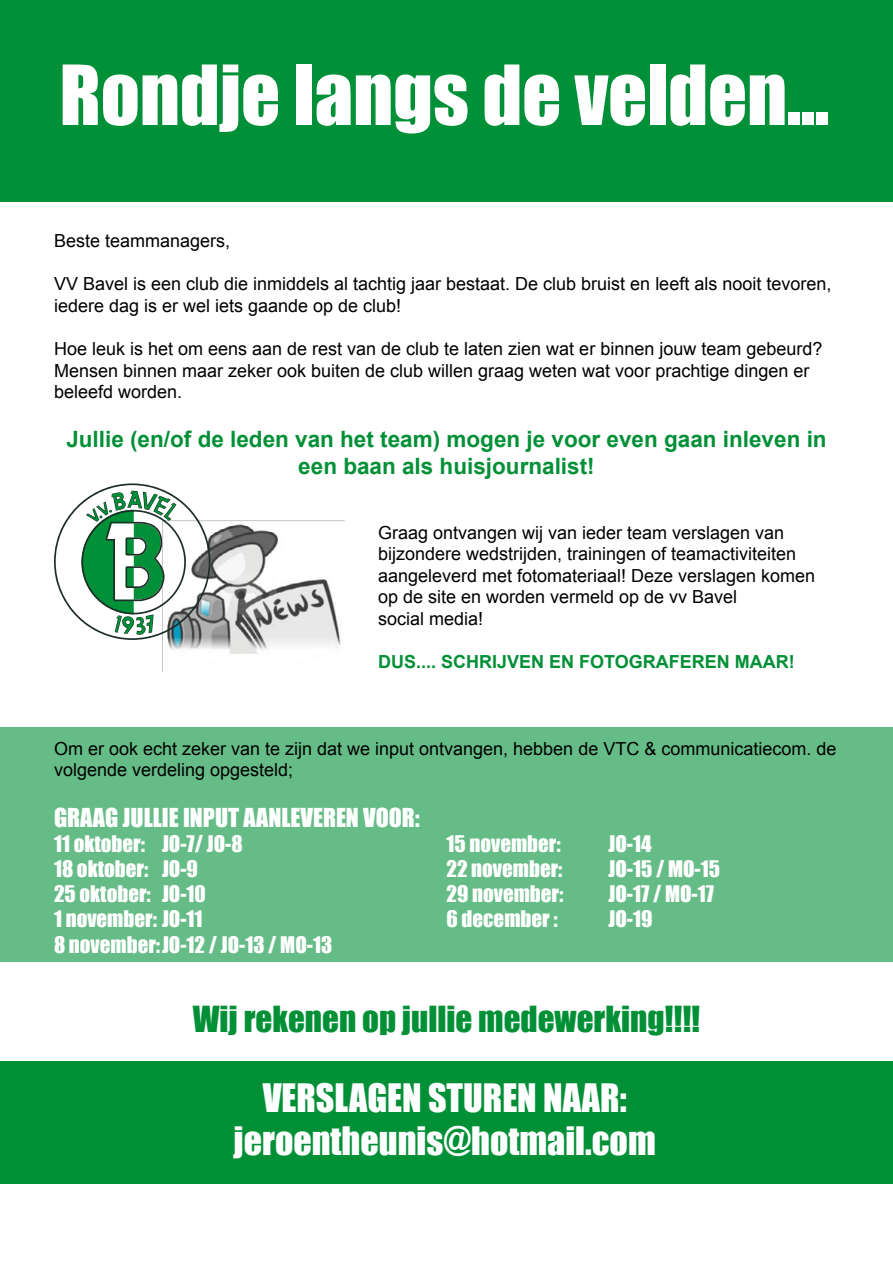
<style>
.page{position:relative;width:893px;height:1263px;background:#fff}
.page>*{position:absolute;margin:0;border:0;box-sizing:border-box;transform-origin:0 0}
.t1{font:76.5px "Impact";color:#fff}
.t2{font:36px/43.2px "Impact";color:#fff;text-align:center}
.t3{font:33px "Impact";color:#029037}
.t4{font:24px "Impact";color:#fff}
.t5{font:700 22.5px/27px "Arial";color:#029037;text-align:center}
.t6{font:21px/25.2px "Impact";color:#fff}
.t7{font:18px/21.6px "Arial";color:#000}
.t8{font:700 18px "Arial";color:#029037}
</style>
<div class="page">
<div style="left:0;top:0;width:893px;height:202px;background:#009037"></div>
<div style="left:0;top:727px;width:893px;height:235px;background:#66bc87"></div>
<img style="left:162px;top:521px;width:179px;height:150px">
<div style="left:0;top:1061px;width:893px;height:122px;background:#029037"></div>
<svg style="left:54px;top:483px;width:156px;height:157px"></svg>
<h1 class="t1" style="left:60px;top:36px;width:771px">Rondje langs de velden...</h1>
<p class="t7" style="left:54px;top:230px;width:178px">Beste teammanagers,</p>
<p class="t7" style="left:54px;top:273px;width:779px">VV Bavel is een club die inmiddels al tachtig jaar bestaat. De club bruist en leeft als nooit tevoren, iedere dag is er wel iets gaande op de club!</p>
<p class="t7" style="left:54px;top:338px;width:770px">Hoe leuk is het om eens aan de rest van de club te laten zien wat er binnen jouw team gebeurd?<br>Mensen binnen maar zeker ook buiten de club willen graag weten wat voor prachtige dingen er beleefd worden.</p>
<p class="t5" style="left:66px;top:426px;width:762px">Jullie (en/of de leden van het team) mogen je voor even gaan inleven in een baan als huisjournalist!</p>
<p class="t7" style="left:378px;top:522px;width:439px">Graag ontvangen wij van ieder team verslagen van bijzondere wedstrijden, trainingen of teamactiviteiten aangeleverd met fotomateriaal! Deze verslagen komen op de site en worden vermeld op de vv Bavel<br>social media!</p>
<p class="t8" style="left:378px;top:650px;width:418px">DUS.... SCHRIJVEN EN FOTOGRAFEREN MAAR!</p>
<p class="t7" style="left:54px;top:738px;width:784px">Om er ook echt zeker van te zijn dat we input ontvangen, hebben de VTC &amp; communicatiecom. de volgende verdeling opgesteld;</p>
<h3 class="t4" style="left:54px;top:799px;width:367px">GRAAG JULLIE INPUT AANLEVEREN VOOR:</h3>
<p class="t6" style="left:54px;top:830px;width:280px">11 oktober: JO-7/ JO-8<br>18 oktober: JO-9<br>25 oktober: JO-10<br>1 november: JO-11<br>8 november:JO-12 / JO-13 / MO-13</p>
<p class="t6" style="left:446px;top:830px;width:116px">15 november:</p>
<p class="t6" style="left:608px;top:830px;width:45px">JO-14</p>
<p class="t6" style="left:446px;top:856px;width:118px">22 november:</p>
<p class="t6" style="left:608px;top:856px;width:113px">JO-15 / MO-15</p>
<p class="t6" style="left:446px;top:881px;width:118px">29 november:</p>
<p class="t6" style="left:608px;top:881px;width:107px">JO-17 / MO-17</p>
<p class="t6" style="left:446px;top:906px;width:113px">6 december :</p>
<p class="t6" style="left:608px;top:906px;width:45px">JO-19</p>
<h3 class="t3" style="left:193px;top:993px;width:509px">Wij rekenen op jullie medewerking!!!!</h3>
<h2 class="t2" style="left:234px;top:1075px;width:424px">VERSLAGEN STUREN NAAR: jeroentheunis@hotmail.com</h2>
</div>
